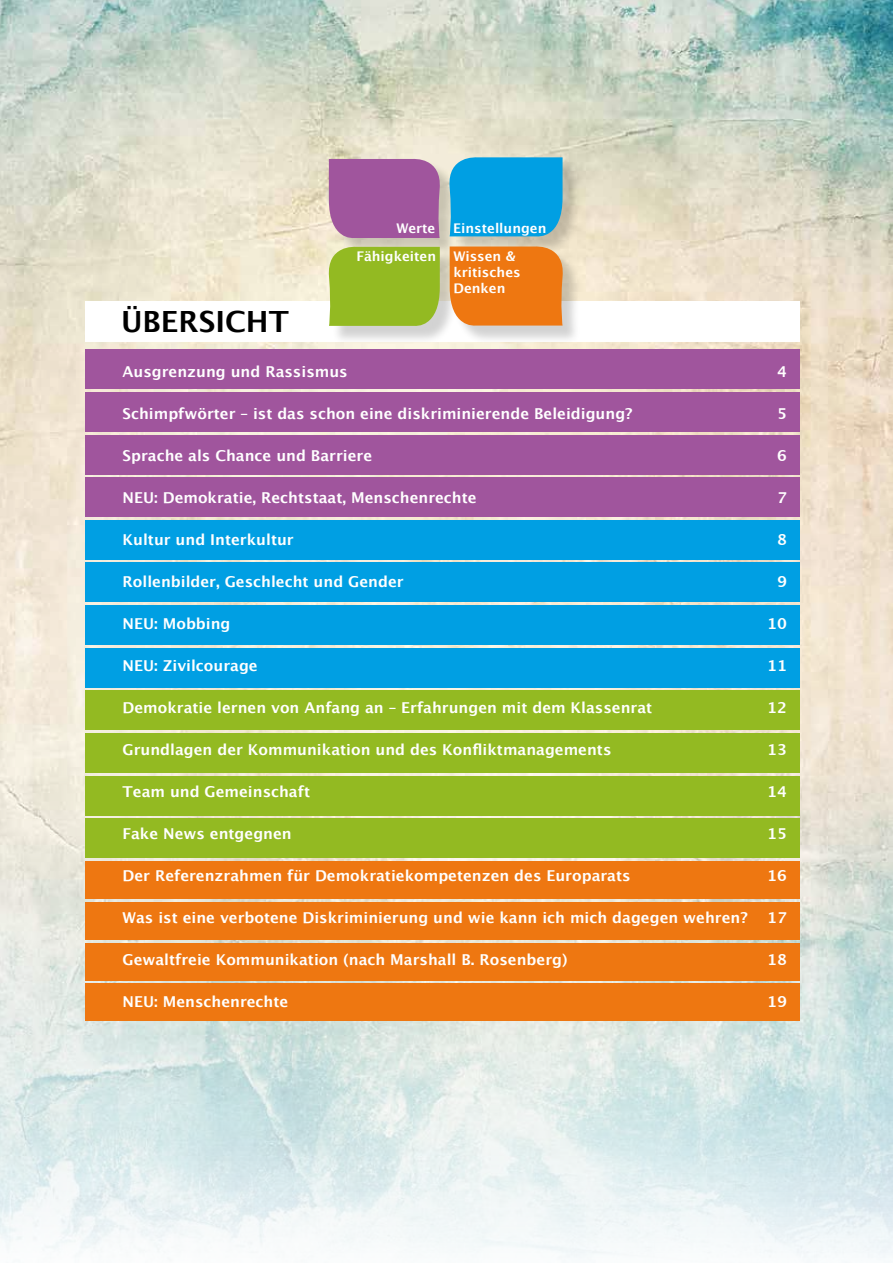
<style>
.page{position:relative;width:893px;height:1263px;background:#fff}
.page>*{position:absolute;margin:0;border:0;box-sizing:border-box;transform-origin:0 0}
.t1{font:700 29.25px "Lucida Grande";color:#000}
.t2{font:700 15px "Lucida Grande";color:#fff}
.t3{font:700 13.35px/27.6px "Lucida Grande";color:#fff}
</style>
<div class="page">
<img style="left:0;top:0;width:893px;height:1263px">
<div style="left:85px;top:349px;width:714px;height:40px;background:#a0559d"></div>
<div style="left:85px;top:301px;width:714px;height:41px;background:#fff"></div>
<div style="left:85px;top:861px;width:714px;height:38px;background:#e71"></div>
<div style="left:85px;top:392px;width:714px;height:40px;background:#a0559d"></div>
<div style="left:85px;top:690px;width:714px;height:40px;background:#93ba22"></div>
<div style="left:85px;top:902px;width:714px;height:38px;background:#e71"></div>
<div style="left:85px;top:435px;width:714px;height:39px;background:#a0559d"></div>
<div style="left:85px;top:477px;width:714px;height:40px;background:#a0559d"></div>
<div style="left:85px;top:733px;width:714px;height:40px;background:#93ba22"></div>
<div style="left:85px;top:776px;width:714px;height:39px;background:#93ba22"></div>
<div style="left:85px;top:818px;width:714px;height:40px;background:#93ba22"></div>
<div style="left:85px;top:943px;width:714px;height:37px;background:#e71"></div>
<div style="left:85px;top:983px;width:714px;height:38px;background:#e71"></div>
<div style="left:85px;top:520px;width:714px;height:40px;background:#009fe3"></div>
<div style="left:85px;top:563px;width:714px;height:39px;background:#009fe3"></div>
<div style="left:85px;top:605px;width:714px;height:40px;background:#009fe3"></div>
<div style="left:85px;top:648px;width:714px;height:39px;background:#009fe3"></div>
<div style="left:331px;top:160px;width:250px;height:185px;background:#000;opacity:.18"></div>
<svg style="left:326px;top:155px;width:239px;height:173px;background:#96967c"></svg>
<p class="t3" style="left:396px;top:215px;width:41px">Werte</p>
<p class="t3" style="left:453px;top:214px;width:95px">Einstellungen<br>Wissen &amp;</p>
<p class="t3" style="left:453px;top:264px;width:69px;line-height:16px">kritisches<br>Denken</p>
<p class="t3" style="left:356px;top:242px;width:81px">Fähigkeiten</p>
<h1 class="t1" style="left:121px;top:298px;width:169px">ÜBERSICHT</h1>
<p class="t2" style="left:123px;top:359px;width:227px">Ausgrenzung und Rassismus</p>
<p class="t2" style="left:777px;top:359px;width:11px">4</p>
<p class="t2" style="left:123px;top:401px;width:512px">Schimpfwörter – ist das schon eine diskriminierende Beleidigung?</p>
<p class="t2" style="left:777px;top:401px;width:11px">5</p>
<p class="t2" style="left:123px;top:443px;width:251px">Sprache als Chance und Barriere</p>
<p class="t2" style="left:777px;top:443px;width:11px">6</p>
<p class="t2" style="left:123px;top:485px;width:356px">NEU: Demokratie, Rechtstaat, Menschenrechte</p>
<p class="t2" style="left:777px;top:485px;width:11px">7</p>
<p class="t2" style="left:123px;top:527px;width:173px">Kultur und Interkultur</p>
<p class="t2" style="left:777px;top:527px;width:11px">8</p>
<p class="t2" style="left:123px;top:569px;width:283px">Rollenbilder, Geschlecht und Gender</p>
<p class="t2" style="left:777px;top:569px;width:11px">9</p>
<p class="t2" style="left:123px;top:611px;width:109px">NEU: Mobbing</p>
<p class="t2" style="left:767px;top:611px;width:21px">10</p>
<p class="t2" style="left:123px;top:653px;width:137px">NEU: Zivilcourage</p>
<p class="t2" style="left:767px;top:653px;width:21px">11</p>
<p class="t2" style="left:123px;top:695px;width:531px">Demokratie lernen von Anfang an – Erfahrungen mit dem Klassenrat</p>
<p class="t2" style="left:767px;top:695px;width:21px">12</p>
<p class="t2" style="left:123px;top:737px;width:490px">Grundlagen der Kommunikation und des Konfliktmanagements</p>
<p class="t2" style="left:767px;top:737px;width:21px">13</p>
<p class="t2" style="left:123px;top:779px;width:189px">Team und Gemeinschaft</p>
<p class="t2" style="left:767px;top:779px;width:21px">14</p>
<p class="t2" style="left:123px;top:821px;width:171px">Fake News entgegnen</p>
<p class="t2" style="left:767px;top:821px;width:21px">15</p>
<p class="t2" style="left:123px;top:863px;width:510px">Der Referenzrahmen für Demokratiekompetenzen des Europarats</p>
<p class="t2" style="left:767px;top:863px;width:21px">16</p>
<p class="t2" style="left:123px;top:905px;width:627px">Was ist eine verbotene Diskriminierung und wie kann ich mich dagegen wehren?</p>
<p class="t2" style="left:767px;top:905px;width:21px">17</p>
<p class="t2" style="left:123px;top:947px;width:447px">Gewaltfreie Kommunikation (nach Marshall B. Rosenberg)</p>
<p class="t2" style="left:767px;top:947px;width:21px">18</p>
<p class="t2" style="left:123px;top:989px;width:167px">NEU: Menschenrechte</p>
<p class="t2" style="left:767px;top:989px;width:21px">19</p>
</div>
